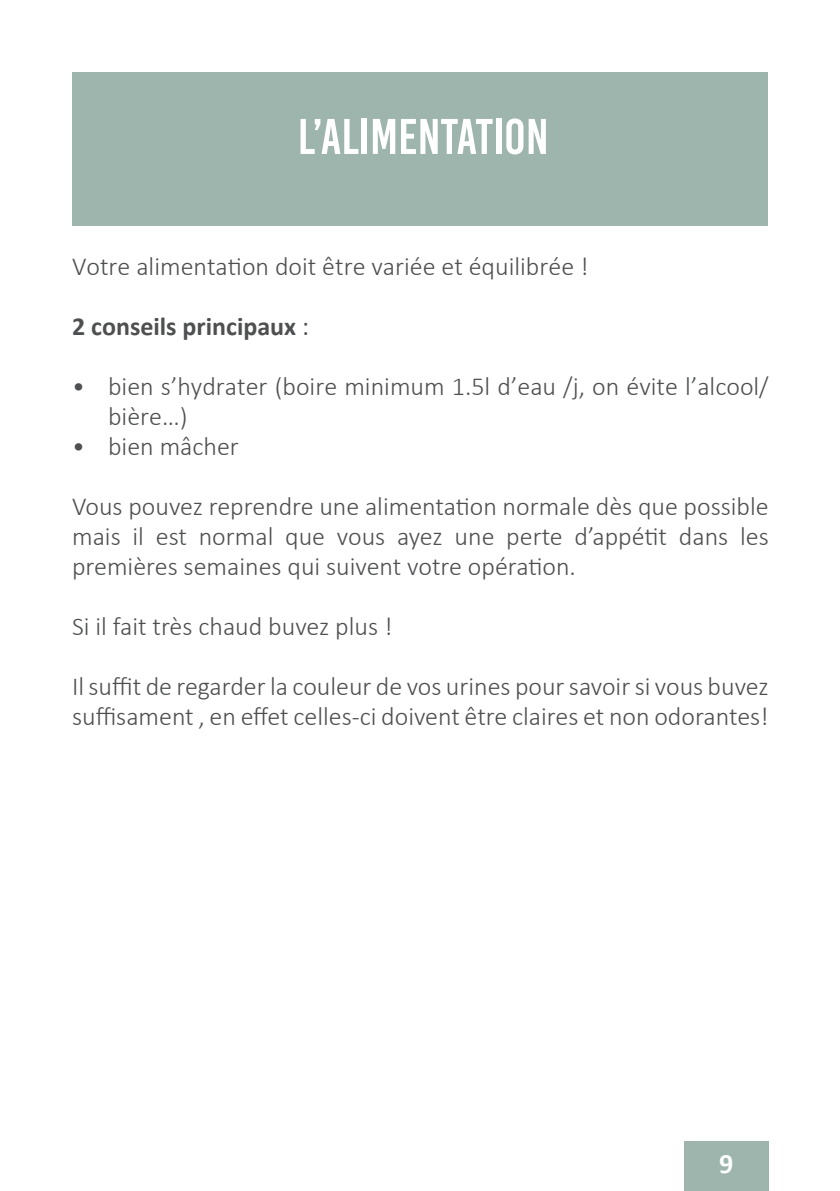
<style>
.page{position:relative;width:840px;height:1191px;background:#fff}
.page>*{position:absolute;margin:0;border:0;box-sizing:border-box;transform-origin:0 0}
.t1{font:50px "Bebas Kai";color:#fff}
.t2{font:700 28px "Calibri";color:#fff}
.Style_de_paragraphe{font:300 26px/30px "Calibri";color:#4e4f50}
.Style_de_paragraphe-2{font:700 26px "Calibri";color:#4e4f50}
.s1{font-weight:400}
</style>
<div class="page">
<div style="left:683px;top:1141px;width:85px;height:50px;background:#9eb5ae"></div>
<div style="left:72px;top:72px;width:695px;height:153px;background:#9eb5ae"></div>
<p class="t1" style="left:297px;top:110px;width:252px">L’ALIMENTATION</p>
<p class="Style_de_paragraphe" style="left:72px;top:251px;width:517px">Votre alimentation doit être variée et équilibrée !</p>
<p class="Style_de_paragraphe-2" style="left:72px;top:307px;width:238px">2 conseils principaux <span class="s1">:</span></p>
<p class="Style_de_paragraphe" style="left:108px;top:371px;width:661px;text-indent:-36px">• bien s’hydrater (boire minimum 1.5l d’eau /j, on évite l’alcool/ bière…)</p>
<p class="Style_de_paragraphe" style="left:72px;top:431px;width:168px">• bien mâcher</p>
<p class="Style_de_paragraphe" style="left:72px;top:491px;width:697px;text-align:justify">Vous pouvez reprendre une alimentation normale dès que possible mais il est normal que vous ayez une perte d’appétit dans les premières semaines qui suivent votre opération.</p>
<p class="Style_de_paragraphe" style="left:72px;top:611px;width:322px">Si il fait très chaud buvez plus !</p>
<p class="Style_de_paragraphe" style="left:72px;top:671px;width:697px">Il suffit de regarder la couleur de vos urines pour savoir si vous buvez suffisament , en effet celles-ci doivent être claires et non odorantes!</p>
<p class="t2" style="left:718px;top:1144px;width:16px">9</p>
</div>
